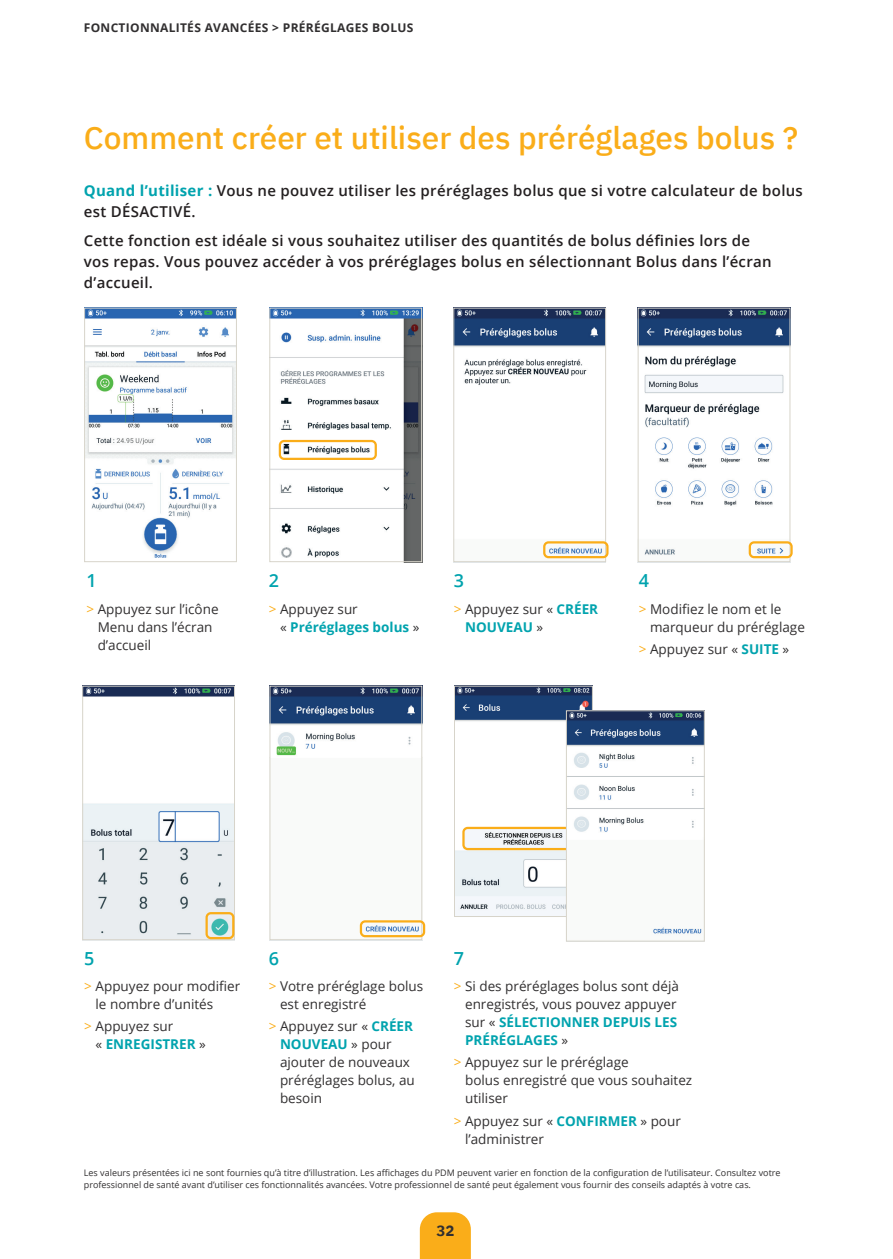
<style>
.page{position:relative;width:893px;height:1259px;background:#fff}
.page>*{position:absolute;margin:0;border:0;box-sizing:border-box;transform-origin:0 0}
.t1{font:500 31.5px "IBM Plex Sans";color:#faad19}
.t2{font:600 18px "Open Sans";color:#00a3ae}
.t3{font:600 15px/21px "Open Sans";letter-spacing:.02em;color:#231f20}
.t4{font:700 15px "IBM Plex Sans";color:#312f30}
.t5{font:13.5px/18px "Open Sans";color:#312f30}
.t6{font:700 13.5px/18px "Open Sans";color:#00a3ae}
.t7{font:700 12px "Open Sans";letter-spacing:.025em;color:#312f30}
.Text_7_8{font:9px/12px "Open Sans";color:#312f30}
.s1{font-weight:700;color:#00a3ae}
.s2{color:#faad19}
.s3{font-weight:400;color:#faad19}
.s4{font-weight:400;color:#312f30}
</style>
<div class="page">
<svg style="left:420px;top:1212px;width:51px;height:47px"></svg>
<img style="left:456px;top:688px;width:135px;height:227px">
<div style="left:454px;top:686px;width:139px;height:231px;border:1px solid #d7d4ca"></div>
<img style="left:86px;top:310px;width:149px;height:248px">
<div style="left:84px;top:308px;width:153px;height:254px;border:1px solid #d7d4ca"></div>
<img style="left:271px;top:310px;width:149px;height:250px">
<div style="left:269px;top:308px;width:153px;height:254px;border:1px solid #d7d4ca"></div>
<img style="left:455px;top:310px;width:149px;height:249px">
<div style="left:453px;top:308px;width:153px;height:254px;border:1px solid #d7d4ca"></div>
<img style="left:640px;top:310px;width:148px;height:249px">
<div style="left:638px;top:308px;width:152px;height:254px;border:1px solid #d7d4ca"></div>
<img style="left:84px;top:688px;width:149px;height:250px">
<div style="left:82px;top:686px;width:153px;height:254px;border:1px solid #d7d4ca"></div>
<img style="left:272px;top:688px;width:148px;height:250px">
<div style="left:270px;top:686px;width:152px;height:254px;border:1px solid #d7d4ca"></div>
<div style="left:279px;top:440px;width:98px;height:20px;border:2px solid #faad19;border-radius:4px"></div>
<div style="left:543px;top:541px;width:65px;height:17px;border:2px solid #faad19;border-radius:4px"></div>
<div style="left:360px;top:920px;width:65px;height:17px;border:2px solid #faad19;border-radius:4px"></div>
<div style="left:462px;top:827px;width:113px;height:23px;border:2px solid #faad19;border-radius:4px"></div>
<div style="left:205px;top:912px;width:29px;height:27px;border:2px solid #faad19;border-radius:4px"></div>
<div style="left:749px;top:541px;width:44px;height:17px;border:2px solid #faad19;border-radius:4px"></div>
<img style="left:568px;top:712px;width:135px;height:222px">
<div style="left:566px;top:710px;width:139px;height:231px;border:1px solid #d7d4ca"></div>
<p class="t7" style="left:84px;top:19px;width:331px">FONCTIONNALITÉS AVANCÉES &gt; PRÉRÉGLAGES BOLUS</p>
<p class="t1" style="left:84px;top:114px;width:716px">Comment créer et utiliser des préréglages bolus ?</p>
<p class="t3" style="left:84px;top:180px;width:720px"><span class="s1">Quand l’utiliser :</span> Vous ne pouvez utiliser les préréglages bolus que si votre calculateur de bolus est DÉSACTIVÉ.</p>
<p class="t3" style="left:84px;top:230px;width:689px">Cette fonction est idéale si vous souhaitez utiliser des quantités de bolus définies lors de vos repas. Vous pouvez accéder à vos préréglages bolus en sélectionnant Bolus dans l’écran d’accueil.</p>
<p class="t2" style="left:86px;top:568px;width:12px">1</p>
<p class="t5" style="left:98px;top:599px;width:122px;text-indent:-11px"><span class="s2">&gt;</span> Appuyez sur l’icône<br>Menu dans l’écran d’accueil</p>
<p class="t2" style="left:269px;top:568px;width:12px">2</p>
<p class="t6" style="left:280px;top:599px;width:141px;text-indent:-11px"><span class="s3">&gt;</span> <span class="s4">Appuyez sur<br>«</span> Préréglages bolus <span class="s4">»</span></p>
<p class="t2" style="left:454px;top:568px;width:12px">3</p>
<p class="t5" style="left:465px;top:599px;width:135px;text-indent:-11px"><span class="s2">&gt;</span> Appuyez sur « <span class="s1">CRÉER<br>NOUVEAU</span> »</p>
<p class="t2" style="left:639px;top:568px;width:12px">4</p>
<p class="t5" style="left:650px;top:599px;width:156px;text-indent:-11px"><span class="s2">&gt;</span> Modifiez le nom et le marqueur du préréglage</p>
<p class="t5" style="left:639px;top:640px;width:152px"><span class="s2">&gt;</span> Appuyez sur « <span class="s1">SUITE</span> »</p>
<p class="t2" style="left:84px;top:946px;width:12px">5</p>
<p class="t5" style="left:96px;top:977px;width:146px;text-indent:-11px"><span class="s2">&gt;</span> Appuyez pour modifier le nombre d’unités</p>
<p class="t5" style="left:96px;top:1017px;width:112px;text-indent:-11px"><span class="s2">&gt;</span> Appuyez sur<br>« <span class="s1">ENREGISTRER</span> »</p>
<p class="t2" style="left:269px;top:946px;width:12px">6</p>
<p class="t5" style="left:280px;top:977px;width:145px;text-indent:-11px"><span class="s2">&gt;</span> Votre préréglage bolus est enregistré</p>
<p class="t5" style="left:280px;top:1017px;width:136px;text-indent:-11px"><span class="s2">&gt;</span> Appuyez sur « <span class="s1">CRÉER<br>NOUVEAU</span> » pour ajouter de nouveaux préréglages bolus, au besoin</p>
<p class="t2" style="left:454px;top:946px;width:12px">7</p>
<p class="t5" style="left:465px;top:977px;width:215px;text-indent:-11px"><span class="s2">&gt;</span> Si des préréglages bolus sont déjà enregistrés, vous pouvez appuyer sur « <span class="s1">SÉLECTIONNER DEPUIS LES<br>PRÉRÉGLAGES</span> »</p>
<p class="t5" style="left:465px;top:1053px;width:229px;text-indent:-11px"><span class="s2">&gt;</span> Appuyez sur le préréglage<br>bolus enregistré que vous souhaitez utiliser</p>
<p class="t5" style="left:465px;top:1111px;width:217px;text-indent:-11px"><span class="s2">&gt;</span> Appuyez sur « <span class="s1">CONFIRMER</span> » pour l’administrer</p>
<p class="Text_7_8" style="left:84px;top:1166px;width:698px">Les valeurs présentées ici ne sont fournies qu’à titre d’illustration. Les affichages du PDM peuvent varier en fonction de la configuration de l’utilisateur. Consultez votre professionnel de santé avant d’utiliser ces fonctionnalités avancées. Votre professionnel de santé peut également vous fournir des conseils adaptés à votre cas.</p>
<p class="t4" style="left:436px;top:1219px;width:19px">32</p>
</div>
